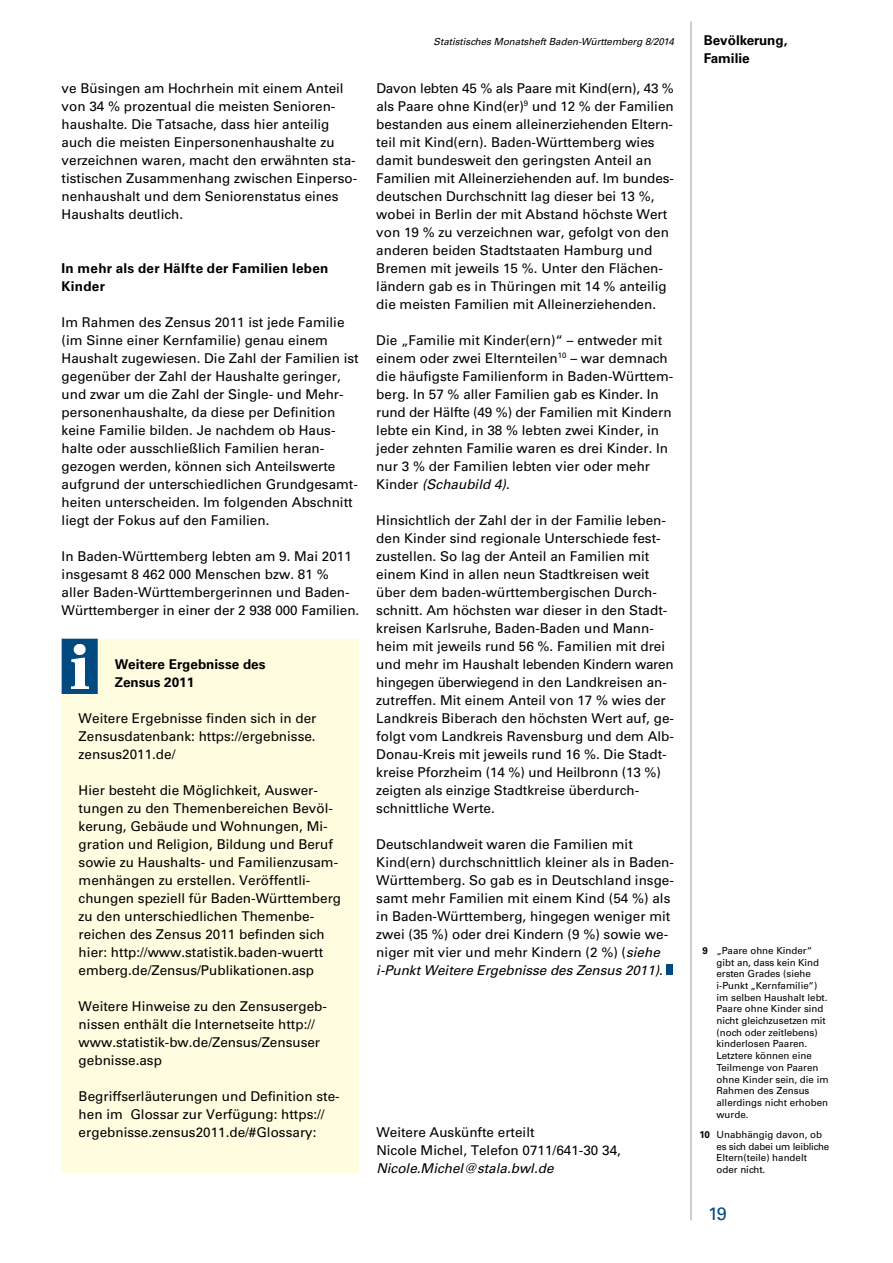
<style>
.page{position:relative;width:893px;height:1263px;background:#fff}
.page>*{position:absolute;margin:0;border:0;box-sizing:border-box;transform-origin:0 0}
.t1{font:18px "Univers";color:#004a7f}
.t2{font:13.5px/18px "Univers";color:#000}
.t3{font:700 13.5px/18px "Univers";color:#000}
.t4{font:700 13.5px/18px "Univers";letter-spacing:.02em;color:#000}
.t5{font:italic 13.5px "Univers";color:#000}
.t6{font:9.75px/11.7px "Univers";color:#000}
.t7{font:italic 9.75px "Univers";color:#000}
.s1{font-style:italic}
.s2{font-weight:700}
</style>
<div class="page">
<hr style="left:691px;top:21px;width:1px;height:1199px;background:#9c9e9f">
<div style="left:62px;top:639px;width:297px;height:534px;background:#fffcdf"></div>
<div style="left:62px;top:639px;width:36px;height:55px;background:#004a7f;border:2px solid #004a7f"></div>
<img style="left:71px;top:644px;width:17px;height:44px">
<div style="left:667px;top:965px;width:6px;height:10px;background:#004a7f"></div>
<p class="t2" style="left:62px;top:79px;width:297px">ve Büsingen am Hochrhein mit einem Anteil von 34 % prozentual die meisten Senioren&shy;haushalte. Die Tatsache, dass hier anteilig auch die meisten Einpersonenhaushalte zu verzeichnen waren, macht den erwähnten sta&shy;tistischen Zusammenhang zwischen Einperso&shy;nenhaushalt und dem Seniorenstatus eines Haushalts deutlich.</p>
<p class="t4" style="left:62px;top:259px;width:268px">In mehr als der Hälfte der Familien leben<br>Kinder</p>
<p class="t2" style="left:62px;top:313px;width:299px">Im Rahmen des Zensus 2011 ist jede Familie (im Sinne einer Kernfamilie) genau einem Haushalt zugewiesen. Die Zahl der Familien ist gegenüber der Zahl der Haushalte geringer, und zwar um die Zahl der Single- und Mehr&shy;personenhaushalte, da diese per Definition keine Familie bilden. Je nachdem ob Haus&shy;halte oder ausschließlich Familien heran&shy;gezogen werden, können sich Anteilswerte aufgrund der unterschiedlichen Grundgesamt&shy;heiten unterscheiden. Im folgenden Abschnitt liegt der Fokus auf den Familien.</p>
<p class="t2" style="left:62px;top:547px;width:299px">In Baden-Württemberg lebten am 9. Mai 2011 insgesamt 8 462 000 Menschen bzw. 81 % aller Baden-Württembergerinnen und Baden-Württemberger in einer der 2 938 000 Familien.</p>
<p class="t3" style="left:115px;top:655px;width:152px">Weitere Ergebnisse des<br>Zensus 2011</p>
<p class="t2" style="left:79px;top:709px;width:239px;text-align:justify">Weitere Ergebnisse finden sich in der Zensusdatenbank: https://ergebnisse. zensus2011.de/</p>
<p class="t2" style="left:79px;top:781px;width:264px">Hier besteht die Möglichkeit, Auswer&shy;tungen zu den Themenbereichen Bevöl&shy;kerung, Gebäude und Wohnungen, Mi&shy;gration und Religion, Bildung und Beruf sowie zu Haushalts- und Familienzusam&shy;menhängen zu erstellen. Veröffentli&shy;chungen speziell für Baden-Württemberg zu den unterschiedlichen Themenbe&shy;reichen des Zensus 2011 befinden sich hier: http://www.statistik.baden-wuertt emberg.de/Zensus/Publikationen.asp</p>
<p class="t2" style="left:79px;top:997px;width:250px">Weitere Hinweise zu den Zensusergeb&shy;nissen enthält die Internetseite http:// www.statistik-bw.de/Zensus/Zensuser gebnisse.asp</p>
<p class="t2" style="left:79px;top:1087px;width:263px">Begriffserläuterungen und Definition ste&shy;hen im Glossar zur Verfügung: https:// ergebnisse.zensus2011.de/#Glossary:</p>
<p class="t7" style="left:434px;top:35px;width:242px">Statistisches Monatsheft Baden-Württemberg 8/2014</p>
<p class="t3" style="left:704px;top:31px;width:85px">Bevölkerung,<br>Familie</p>
<p class="t2" style="left:376px;top:79px;width:299px">Davon lebten 45 % als Paare mit Kind(ern), 43 % als Paare ohne Kind(er)<sup>9</sup> und 12 % der Familien bestanden aus einem alleinerziehenden Eltern&shy;teil mit Kind(ern). Baden-Württemberg wies damit bundesweit den geringsten Anteil an Familien mit Alleinerziehenden auf. Im bundes&shy;deutschen Durchschnitt lag dieser bei 13 %, wobei in Berlin der mit Abstand höchste Wert von 19 % zu verzeichnen war, gefolgt von den anderen beiden Stadtstaaten Hamburg und Bremen mit jeweils 15 %. Unter den Flächen&shy;ländern gab es in Thüringen mit 14 % anteilig die meisten Familien mit Alleinerziehenden.</p>
<p class="t2" style="left:376px;top:331px;width:299px">Die „Familie mit Kinder(ern)“ – entweder mit einem oder zwei Elternteilen<sup>10</sup> – war demnach die häufigste Familienform in Baden-Württem&shy;berg. In 57 % aller Familien gab es Kinder. In rund der Hälfte (49 %) der Familien mit Kindern lebte ein Kind, in 38 % lebten zwei Kinder, in jeder zehnten Familie waren es drei Kinder. In nur 3 % der Familien lebten vier oder mehr Kinder <span class="s1">(Schaubild 4)</span>.</p>
<p class="t2" style="left:376px;top:511px;width:299px">Hinsichtlich der Zahl der in der Familie leben&shy;den Kinder sind regionale Unterschiede fest&shy;zustellen. So lag der Anteil an Familien mit einem Kind in allen neun Stadtkreisen weit über dem baden-württembergischen Durch&shy;schnitt. Am höchsten war dieser in den Stadt&shy;kreisen Karlsruhe, Baden-Baden und Mann&shy;heim mit jeweils rund 56 %. Familien mit drei und mehr im Haushalt lebenden Kindern waren hingegen überwiegend in den Landkreisen an&shy;zutreffen. Mit einem Anteil von 17 % wies der Landkreis Biberach den höchsten Wert auf, ge&shy;folgt vom Landkreis Ravensburg und dem Alb-Donau-Kreis mit jeweils rund 16 %. Die Stadt&shy;kreise Pforzheim (14 %) und Heilbronn (13 %) zeigten als einzige Stadtkreise überdurch&shy;schnittliche Werte.</p>
<p class="t2" style="left:376px;top:835px;width:299px">Deutschlandweit waren die Familien mit Kind(ern) durchschnittlich kleiner als in Baden-Württemberg. So gab es in Deutschland insge&shy;samt mehr Familien mit einem Kind (54 %) als in Baden-Württemberg, hingegen weniger mit zwei (35 %) oder drei Kindern (9 %) sowie we&shy;niger mit vier und mehr Kindern (2 %) (<span class="s1">siehe i-Punkt Weitere Ergebnisse des Zensus 2011)</span>.</p>
<p class="t2" style="left:376px;top:1123px;width:246px">Weitere Auskünfte erteilt<br>Nicole Michel, Telefon 0711/641-30 34,</p>
<p class="t5" style="left:376px;top:1160px;width:179px">Nicole.Michel@stala.bwl.de</p>
<p class="t6" style="left:716px;top:944px;width:114px;text-indent:-14px"><span class="s2">9</span> „Paare ohne Kinder“ gibt an, dass kein Kind ersten Grades (siehe i-Punkt „Kernfamilie“) im selben Haushalt lebt.<br>Paare ohne Kinder sind nicht gleichzusetzen mit (noch oder zeitlebens) kinderlosen Paaren.<br>Letztere können eine<br>Teilmenge von Paaren ohne Kinder sein, die im<br>Rahmen des Zensus allerdings nicht erhoben wurde.</p>
<p class="t6" style="left:716px;top:1128px;width:114px;text-indent:-17px"><span class="s2">10</span> Unabhängig davon, ob es sich dabei um leibliche<br>Eltern(teile) handelt oder nicht.</p>
<h1 class="t1" style="left:708px;top:1203px;width:20px">19</h1>
</div>
